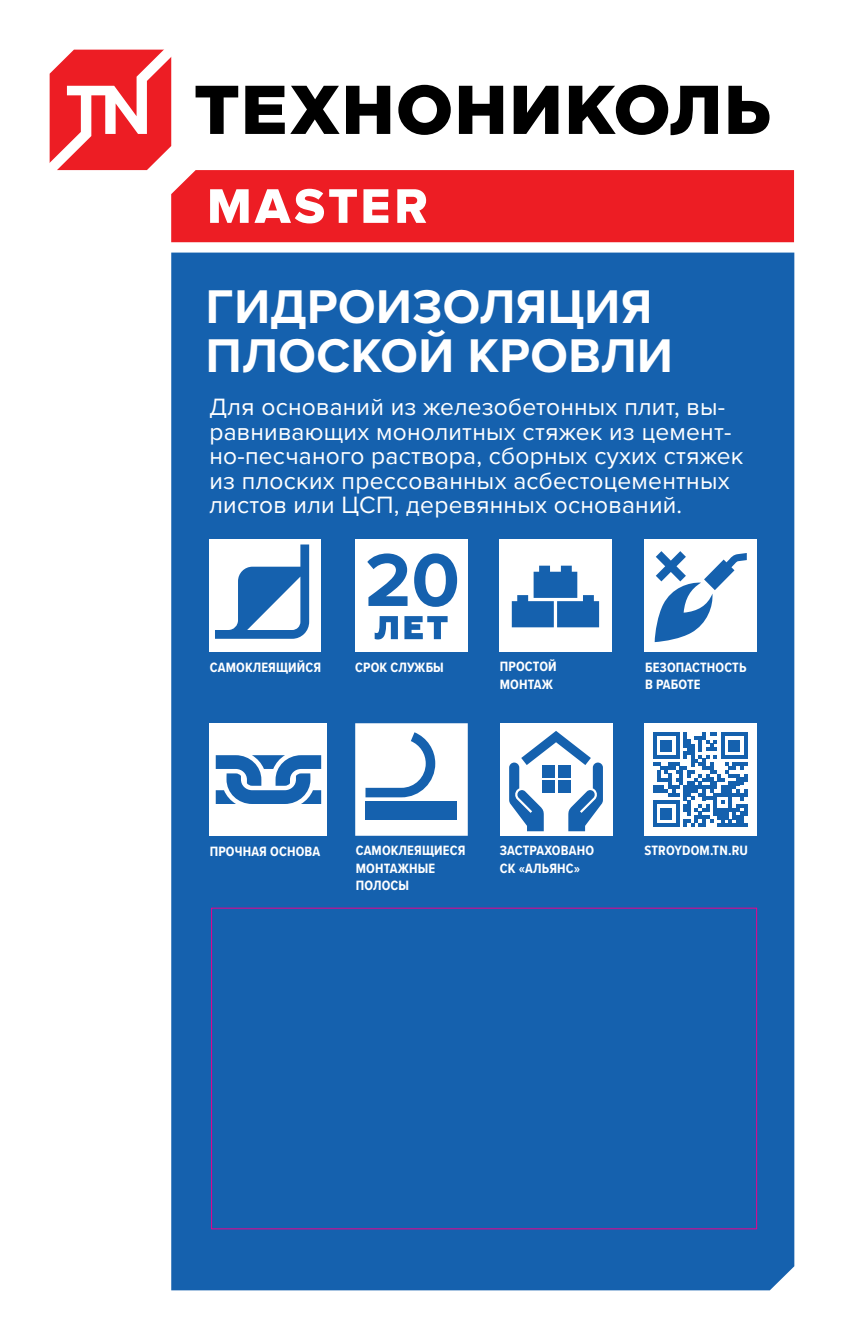
<style>
.page{position:relative;width:844px;height:1340px;background:#fff}
.page>*{position:absolute;margin:0;border:0;box-sizing:border-box;transform-origin:0 0}
.t1{font:700 77.35px "Proxima Nova";color:#1561ae}
.t2{font:700 49px/49px "Proxima Nova";letter-spacing:.01em;color:#fff}
.t3{font:24.5px/24.5px "Proxima Nova";letter-spacing:.01em;color:#fff}
.t4{font:700 14px/17.5px "Proxima Nova Cond";letter-spacing:.01em;color:#fff}
</style>
<div class="page">
<div style="left:171px;top:252px;width:623px;height:1038px;background:#1561ae"></div>
<div style="left:355px;top:539px;width:112px;height:112px;background:#fff"></div>
<svg style="left:374px;top:616px;width:24px;height:23px"></svg>
<svg style="left:404px;top:616px;width:43px;height:23px"></svg>
<div style="left:499px;top:723px;width:113px;height:112px;background:#fff"></div>
<svg style="left:509px;top:731px;width:93px;height:100px"></svg>
<div style="left:643px;top:723px;width:113px;height:112px;background:#fff"></div>
<div style="left:644px;top:539px;width:112px;height:112px;background:#fff"></div>
<svg style="left:654px;top:551px;width:92px;height:91px"></svg>
<div style="left:499px;top:539px;width:112px;height:112px;background:#fff"></div>
<svg style="left:511px;top:565px;width:88px;height:62px"></svg>
<svg style="left:355px;top:723px;width:112px;height:112px"></svg>
<div style="left:365px;top:801px;width:91px;height:19px;background:#1561ae"></div>
<div style="left:209px;top:723px;width:118px;height:112px;background:#fff"></div>
<svg style="left:216px;top:755px;width:105px;height:49px"></svg>
<svg style="left:653px;top:732px;width:94px;height:94px"></svg>
<svg style="left:50px;top:50px;width:743px;height:192px"></svg>
<div style="left:209px;top:539px;width:112px;height:112px;background:#fff"></div>
<svg style="left:215px;top:544px;width:94px;height:94px"></svg>
<h2 class="t2" style="left:206px;top:284px;width:468px">ГИДРОИЗОЛЯЦИЯ<br>ПЛОСКОЙ КРОВЛИ</h2>
<p class="t3" style="left:209px;top:395px;width:535px">Для оснований из железобетонных плит, вы&shy;равнивающих монолитных стяжек из цемент&shy;но-песчаного раствора, сборных сухих стяжек из плоских прессованных асбестоцементных листов или ЦСП, деревянных оснований.</p>
<h1 class="t1" style="left:364px;top:534px;width:96px">20</h1>
<p class="t4" style="left:210px;top:659px;width:113px">САМОКЛЕЯЩИЙСЯ</p>
<p class="t4" style="left:355px;top:659px;width:90px">СРОК СЛУЖБЫ</p>
<p class="t4" style="left:499px;top:658px;width:58px">ПРОСТОЙ<br>МОНТАЖ</p>
<p class="t4" style="left:645px;top:658px;width:103px">БЕЗОПАСТНОСТЬ<br>В РАБОТЕ</p>
<p class="t4" style="left:210px;top:842px;width:112px">ПРОЧНАЯ ОСНОВА</p>
<p class="t4" style="left:356px;top:842px;width:111px">САМОКЛЕЯЩИЕСЯ<br>МОНТАЖНЫЕ<br>ПОЛОСЫ</p>
<p class="t4" style="left:499px;top:842px;width:96px">ЗАСТРАХОВАНО<br>СК «АЛЬЯНС»</p>
<p class="t4" style="left:644px;top:842px;width:105px">STROYDOM.TN.RU</p>
</div>
